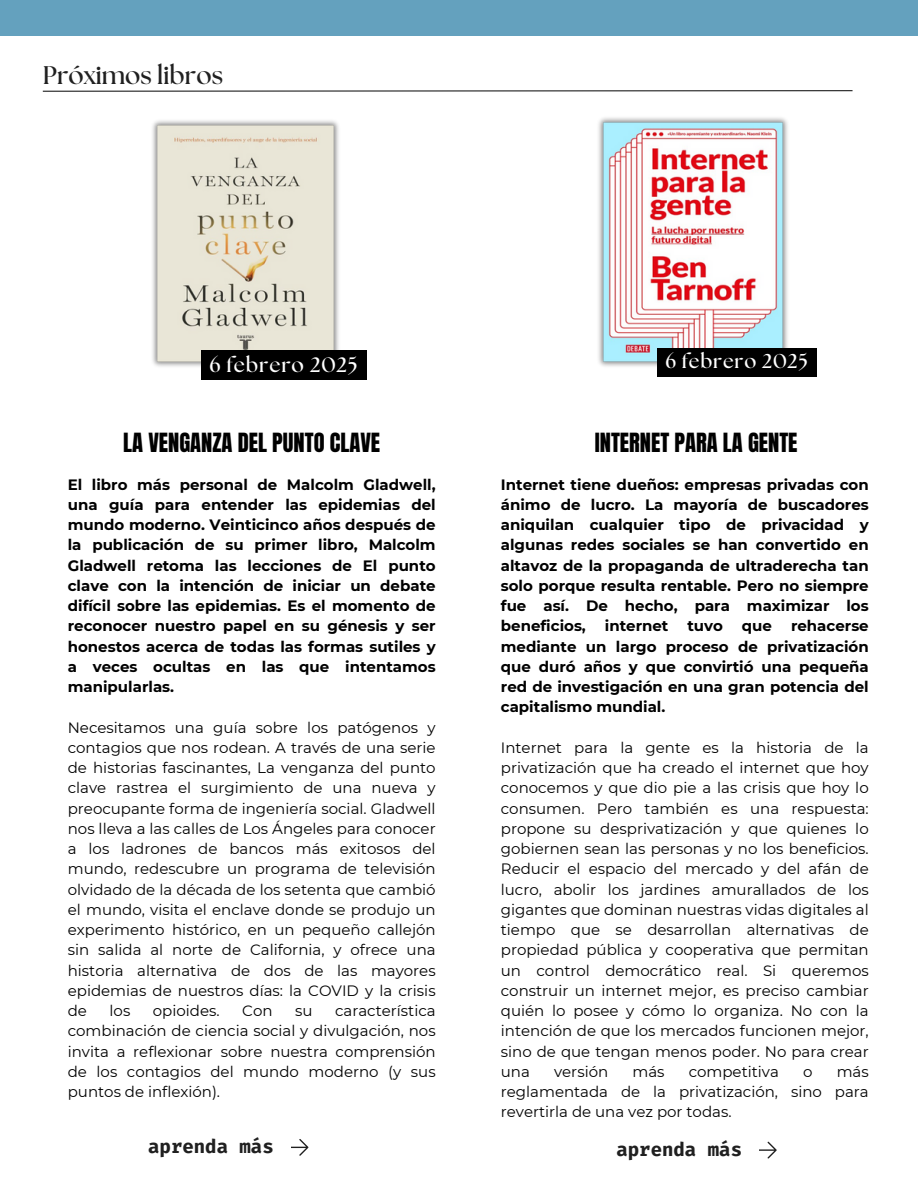
<style>
.page{position:relative;width:918px;height:1188px;background:#fff}
.page>*{position:absolute;margin:0;border:0;box-sizing:border-box;transform-origin:0 0}
.t1{font:700 25.5px "The Seasons";color:#202020}
.t2{font:22.5px "Anton";color:#000}
.t3{font:700 20.85px "The Seasons";letter-spacing:.04em;color:#fff}
.t4{font:700 19.95px "The Seasons";letter-spacing:.04em;color:#fff}
.t5{font:700 19.05px "Fira Code";color:#202020}
.t6{font:15px/20.2px "Montserrat";color:#000;text-align:justify}
.t7{font:700 15px/20.2px "Montserrat";color:#000;text-align:justify}
</style>
<div class="page">
<svg style="left:759px;top:1142px;width:17px;height:17px"></svg>
<svg style="left:291px;top:1139px;width:17px;height:17px"></svg>
<svg style="left:42px;top:90px;width:811px;height:2px;background:#808080"></svg>
<div style="left:0;top:0;width:918px;height:35px;background:#64a1be"></div>
<img style="left:152px;top:120px;width:187px;height:247px">
<img style="left:598px;top:117px;width:194px;height:250px">
<div style="left:657px;top:349px;width:160px;height:28px;background:#000"></div>
<div style="left:201px;top:350px;width:166px;height:30px;background:#000"></div>
<p class="t1" style="left:43px;top:63px;width:182px">Próximos libros</p>
<p class="t3" style="left:210px;top:355px;width:150px">6 febrero 2025</p>
<h1 class="t4" style="left:665px;top:352px;width:144px">6 febrero 2025</h1>
<h5 class="t2" style="left:123px;top:426px;width:258px">LA VENGANZA DEL PUNTO CLAVE</h5>
<p class="t7" style="left:68px;top:474px;width:369px">El libro más personal de Malcolm Gladwell, una guía para entender las epidemias del mundo moderno. Veinticinco años después de la publicación de su primer libro, Malcolm Gladwell retoma las lecciones de El punto clave con la intención de iniciar un debate difícil sobre las epidemias. Es el momento de reconocer nuestro papel en su génesis y ser honestos acerca de todas las formas sutiles y a veces ocultas en las que intentamos manipularlas.</p>
<p class="t6" style="left:68px;top:717px;width:369px">Necesitamos una guía sobre los patógenos y contagios que nos rodean. A través de una serie de historias fascinantes, La venganza del punto clave rastrea el surgimiento de una nueva y preocupante forma de ingeniería social. Gladwell nos lleva a las calles de Los Ángeles para conocer a los ladrones de bancos más exitosos del mundo, redescubre un programa de televisión olvidado de la década de los setenta que cambió el mundo, visita el enclave donde se produjo un experimento histórico, en un pequeño callejón sin salida al norte de California, y ofrece una historia alternativa de dos de las mayores epidemias de nuestros días: la COVID y la crisis de</p>
<p class="t6" style="left:68px;top:1000px;width:369px;text-indent:267px">característica combinación de ciencia social y divulgación, nos invita a reflexionar sobre nuestra comprensión de los contagios del mundo moderno (y sus puntos de inflexión).</p>
<p class="t6" style="left:110px;top:1000px;width:22px">los</p>
<p class="t6" style="left:153px;top:1000px;width:68px">opioides.</p>
<p class="t6" style="left:242px;top:1000px;width:32px">Con</p>
<p class="t6" style="left:295px;top:1000px;width:19px">su</p>
<p class="t2" style="left:595px;top:426px;width:204px">INTERNET PARA LA GENTE</p>
<p class="t7" style="left:501px;top:474px;width:369px">Internet tiene dueños: empresas privadas con ánimo de lucro. La mayoría de buscadores aniquilan cualquier tipo de privacidad y algunas redes sociales se han convertido en altavoz de la propaganda de ultraderecha tan solo porque resulta rentable. Pero no siempre fue así. De hecho, para maximizar los beneficios,</p>
<p class="t7" style="left:605px;top:616px;width:65px">internet</p>
<p class="t7" style="left:687px;top:616px;width:37px">tuvo</p>
<p class="t7" style="left:742px;top:616px;width:32px">que</p>
<p class="t7" style="left:501px;top:616px;width:369px;text-indent:290px">rehacerse mediante un largo proceso de privatización que duró años y que convirtió una pequeña red de investigación en una gran potencia del capitalismo mundial.</p>
<h2 class="t6" style="left:501px;top:737px;width:369px">Internet para la gente es la historia de la privatización que ha creado el internet que hoy conocemos y que dio pie a las crisis que hoy lo consumen. Pero también es una respuesta: propone su desprivatización y que quienes lo gobiernen sean las personas y no los beneficios.<br>Reducir el espacio del mercado y del afán de lucro, abolir los jardines amurallados de los gigantes que dominan nuestras vidas digitales al tiempo que se desarrollan alternativas de propiedad pública y cooperativa que permitan un control democrático real. Si queremos construir un internet mejor, es preciso cambiar quién lo posee y cómo lo organiza. No con la intención de que los mercados funcionen mejor, sino de que tengan menos poder. No para crear una</h2>
<h2 class="t6" style="left:554px;top:1061px;width:56px">versión</h2>
<h2 class="t6" style="left:632px;top:1061px;width:34px">más</h2>
<h2 class="t6" style="left:689px;top:1061px;width:92px">competitiva</h2>
<h2 class="t6" style="left:803px;top:1061px;width:11px">o</h2>
<h2 class="t6" style="left:501px;top:1061px;width:369px;text-indent:336px">más reglamentada de la privatización, sino para revertirla de una vez por todas.</h2>
<h4 class="t5" style="left:148px;top:1134px;width:127px">aprenda más</h4>
<p class="t5" style="left:616px;top:1137px;width:127px">aprenda más</p>
</div>
